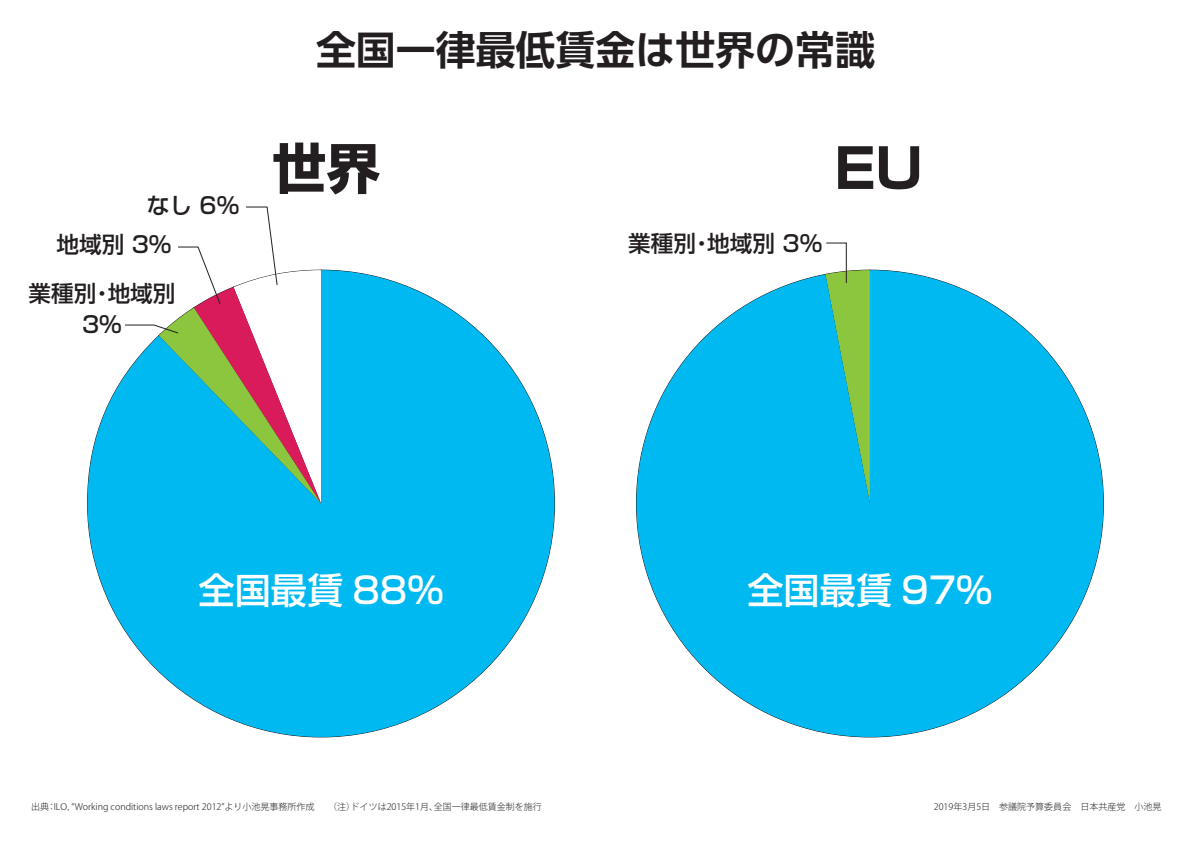
<style>
.page{position:relative;width:1191px;height:842px;background:#fff}
.page>*{position:absolute;margin:0;border:0;box-sizing:border-box;transform-origin:0 0}
.t1{font:700 54.2px "Shin Go Pro";color:#231f20}
.t2{font:700 39.9px "UD Shin Go Pro De";color:#231f20}
.t3{font:500 36.2px "Shin Go Pro";color:#fff}
.t4{font:500 22.6px/31px "Shin Go Pro";color:#231f20;text-align:center}
.t5{font:300 9px "Koz Go Pro";color:#231f20}
</style>
<div class="page">
<svg style="left:88px;top:270px;width:466px;height:467px;fill:#00b9f1"></svg>
<svg style="left:636px;top:270px;width:467px;height:467px;fill:#00b9f1"></svg>
<svg style="left:124px;top:206px;width:198px;height:299px"></svg>
<svg style="left:814px;top:242px;width:57px;height:263px;background:#4dc4b3"></svg>
<h3 class="t4" style="left:147px;top:188px;width:94px">なし 6％</h3>
<h3 class="t4" style="left:57px;top:227px;width:116px">地域別 3％</h3>
<h3 class="t4" style="left:29px;top:276px;width:148px">業種別・地域別<br>3％</h3>
<h2 class="t2" style="left:316px;top:17px;width:560px">全国一律最低賃金は世界の常識</h2>
<h1 class="t1" style="left:272px;top:125px;width:110px">世界</h1>
<h1 class="t1" style="left:834px;top:125px;width:90px">EU</h1>
<h3 class="t4" style="left:628px;top:226px;width:195px">業種別・地域別 3％</h3>
<h3 class="t3" style="left:198px;top:561px;width:246px">全国最賃 88%</h3>
<h3 class="t3" style="left:747px;top:561px;width:246px">全国最賃 97%</h3>
<p class="t5" style="left:31px;top:801px;width:512px">出典：ILO，“Working conditions laws report 2012”より小池晃事務所作成　　（注）ドイツは2015年1月、全国一律最低賃金制を施行</p>
<p class="t5" style="left:933px;top:801px;width:229px">2019年3月5日　参議院予算委員会　日本共産党　小池晃</p>
</div>
